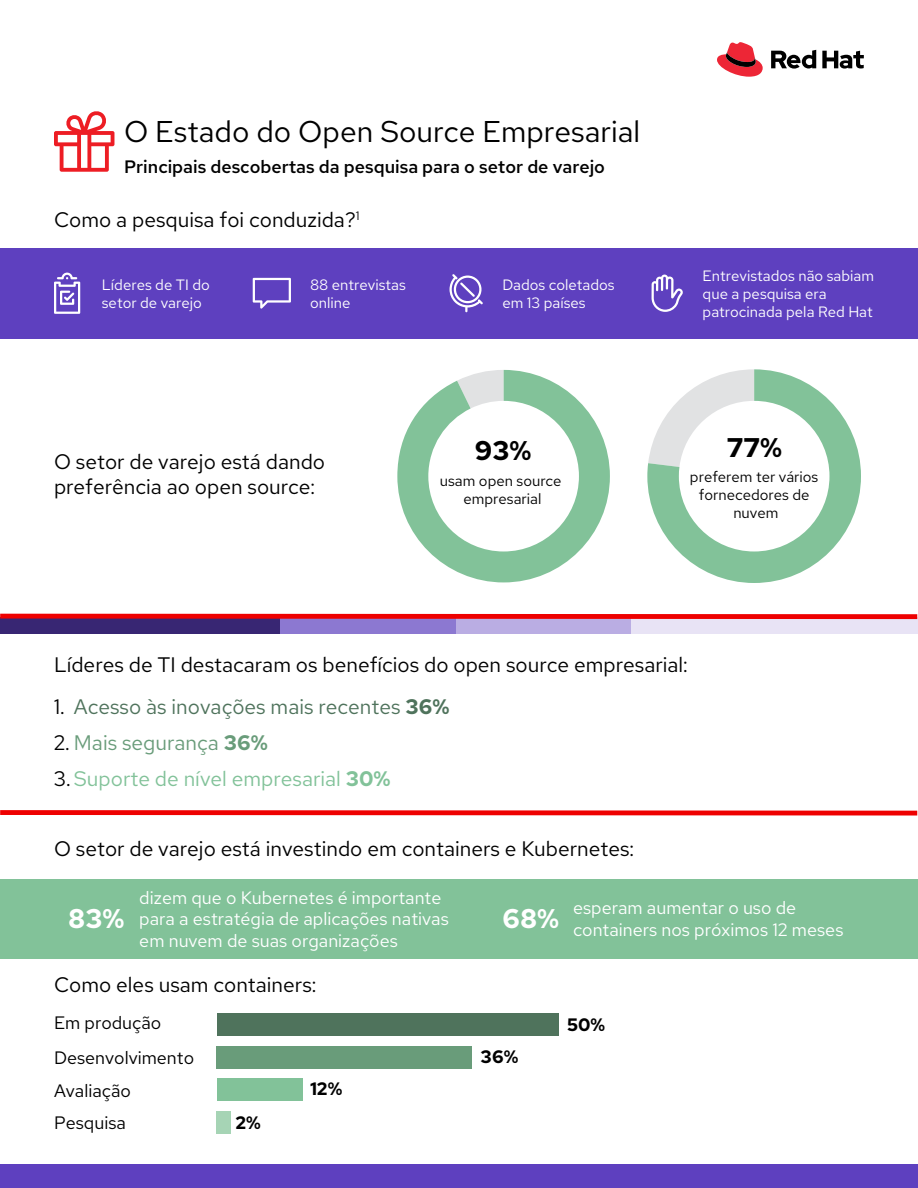
<style>
.page{position:relative;width:918px;height:1188px;background:#fff}
.page>*{position:absolute;margin:0;border:0;box-sizing:border-box;transform-origin:0 0}
.t1{font:30px "Red Hat Text";color:#000}
.t2{font:700 27px "Red Hat Text";color:#000}
.t3{font:700 27px "Red Hat Text";color:#fff}
.t4{font:21px/25.2px "Red Hat Text";color:#000}
.t5{font:21px/36px "Red Hat Text";color:#82c299}
.t6{font:21px "Red Hat Text";color:#4f735c}
.t7{font:18px/21.6px "Red Hat Text";color:#fff}
.t8{font:500 18px "Red Hat Text";color:#000}
.t9{font:18px "Red Hat Text";color:#000}
.t10{font:700 18px "Red Hat Text";color:#000}
.t11{font:15px/18px "Red Hat Text";color:#fff}
.t12{font:15px/18px "Red Hat Text";color:#000;text-align:center}
.s1{color:#000}
.s2{font-weight:700}
.s3{color:#699c7a}
.s4{font-weight:700;color:#699c7a}
</style>
<div class="page">
<div style="left:0;top:879px;width:918px;height:80px;background:#82c299"></div>
<div style="left:0;top:248px;width:918px;height:91px;background:#5e40bf"></div>
<div style="left:0;top:1164px;width:918px;height:24px;background:#5e40bf"></div>
<svg style="left:717px;top:42px;width:46px;height:35px"></svg>
<svg style="left:771px;top:50px;width:93px;height:19px"></svg>
<svg style="left:54px;top:273px;width:26px;height:41px"></svg>
<svg style="left:253px;top:278px;width:38px;height:31px"></svg>
<svg style="left:450px;top:274px;width:33px;height:38px"></svg>
<svg style="left:652px;top:275px;width:31px;height:37px"></svg>
<div style="left:0;top:618px;width:284px;height:16px;background:#382673"></div>
<div style="left:280px;top:618px;width:176px;height:16px;background:#8c78d1"></div>
<div style="left:456px;top:618px;width:176px;height:16px;background:#baade3"></div>
<div style="left:631px;top:618px;width:287px;height:16px;background:#e8e3f5"></div>
<svg style="left:0;top:614px;width:917px;height:5px;background:#e80508"></svg>
<svg style="left:0;top:810px;width:917px;height:6px;background:#f13030"></svg>
<div style="left:217px;top:1013px;width:341px;height:23px;background:#4f735c"></div>
<div style="left:216px;top:1046px;width:256px;height:23px;background:#699c7a"></div>
<div style="left:217px;top:1078px;width:85px;height:23px;background:#82c299"></div>
<div style="left:217px;top:1111px;width:14px;height:23px;background:#a6d4b5"></div>
<svg style="left:397px;top:370px;width:213px;height:212px"></svg>
<svg style="left:647px;top:369px;width:214px;height:214px"></svg>
<svg style="left:54px;top:111px;width:60px;height:61px"></svg>
<h1 class="t1" style="left:124px;top:112px;width:518px">O Estado do Open Source Empresarial</h1>
<p class="t8" style="left:124px;top:154px;width:482px">Principais descobertas da pesquisa para o setor de varejo</p>
<p class="t4" style="left:54px;top:207px;width:307px">Como a pesquisa foi conduzida?<sup>1</sup></p>
<p class="t11" style="left:102px;top:275px;width:109px">Líderes de TI do setor de varejo</p>
<p class="t11" style="left:310px;top:275px;width:97px">88 entrevistas online</p>
<p class="t11" style="left:502px;top:275px;width:114px">Dados coletados em 13 países</p>
<p class="t4" style="left:54px;top:449px;width:273px">O setor de varejo está dando preferência ao open source:</p>
<p class="t2" style="left:475px;top:433px;width:58px">93%</p>
<p class="t12" style="left:440px;top:471px;width:123px">usam open source empresarial</p>
<p class="t11" style="left:703px;top:266px;width:173px">Entrevistados não sabiam que a pesquisa era patrocinada pela Red Hat</p>
<p class="t2" style="left:727px;top:430px;width:57px">77%</p>
<p class="t12" style="left:690px;top:468px;width:130px">preferem ter vários fornecedores de nuvem</p>
<p class="t4" style="left:54px;top:652px;width:635px">Líderes de TI destacaram os benefícios do open source empresarial:</p>
<p class="t6" style="left:54px;top:693px;width:397px"><span class="s1">1.</span> Acesso às inovações mais recentes <span class="s2">36%</span></p>
<p class="t5" style="left:54px;top:724px;width:338px"><span class="s1">2.</span> <span class="s3">Mais segurança</span> <span class="s4">36%<br></span><span class="s1">3.</span>Suporte de nível empresarial <span class="s2">30%</span></p>
<p class="t4" style="left:54px;top:836px;width:582px">O setor de varejo está investindo em containers e Kubernetes:</p>
<p class="t7" style="left:139px;top:886px;width:311px">dizem que o Kubernetes é importante para a estratégia de aplicações nativas em nuvem de suas organizações</p>
<p class="t7" style="left:573px;top:897px;width:225px">esperam aumentar o uso de</p>
<p class="t3" style="left:68px;top:901px;width:58px">83%</p>
<p class="t7" style="left:503px;top:918px;width:342px"><sup>68%</sup> containers nos próximos 12 meses</p>
<p class="t4" style="left:54px;top:972px;width:264px">Como eles usam containers:</p>
<p class="t9" style="left:54px;top:1011px;width:109px">Em produção</p>
<p class="t10" style="left:567px;top:1013px;width:40px">50%</p>
<p class="t9" style="left:54px;top:1046px;width:142px">Desenvolvimento</p>
<p class="t10" style="left:481px;top:1045px;width:39px">36%</p>
<p class="t9" style="left:54px;top:1078px;width:78px">Avaliação</p>
<p class="t10" style="left:310px;top:1076px;width:34px">12%</p>
<p class="t9" style="left:54px;top:1111px;width:73px">Pesquisa</p>
<p class="t10" style="left:235px;top:1111px;width:27px">2%</p>
</div>
